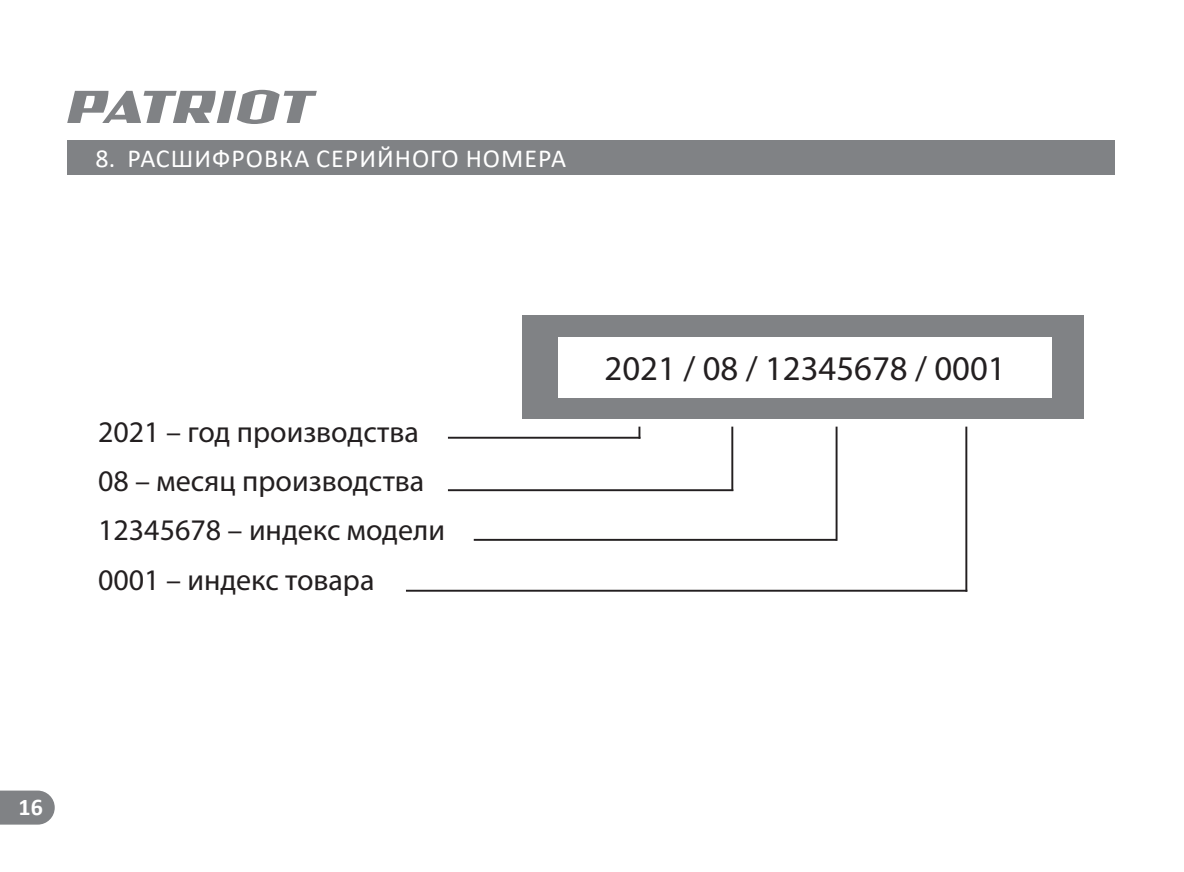
<style>
.page{position:relative;width:1184px;height:872px;background:#fff}
.page>*{position:absolute;margin:0;border:0;box-sizing:border-box;transform-origin:0 0}
.t1{font:34.8px "Myriad Pro";color:#231f20}
.t2{font:30px/49.2px "Myriad Pro";color:#231f20}
.t3{font:26px "Calibri";letter-spacing:.04em;color:#fff}
.t4{font:700 24px "Calibri";color:#fff}
</style>
<div class="page">
<svg style="left:67px;top:90px;width:250px;height:34px"></svg>
<div style="left:67px;top:141px;width:1047px;height:34px;background:#808285"></div>
<svg style="left:0;top:790px;width:55px;height:34px;background:#8a8c8f"></svg>
<div style="left:522px;top:315px;width:561px;height:104px;background:#808285"></div>
<hr style="left:448px;top:437px;width:192px;height:1px;background:#231f20">
<hr style="left:448px;top:489px;width:285px;height:2px;background:#231f20">
<hr style="left:473px;top:539px;width:363px;height:2px;background:#231f20">
<hr style="left:406px;top:589px;width:561px;height:2px;background:#231f20">
<div style="left:558px;top:336px;width:493px;height:61px;background:#fff"></div>
<svg style="left:638px;top:426px;width:2px;height:11px"></svg>
<hr style="left:731px;top:426px;width:2px;height:65px;background:#231f20">
<hr style="left:835px;top:426px;width:2px;height:115px;background:#231f20">
<hr style="left:965px;top:426px;width:2px;height:165px;background:#231f20">
<p class="t3" style="left:96px;top:141px;width:472px">8. РАСШИФРОВКА СЕРИЙНОГО НОМЕРА</p>
<p class="t2" style="left:98px;top:410px;width:348px">2021 – год производства<br>08 – месяц производства<br>12345678 – индекс модели<br>0001 – индекс товара</p>
<p class="t1" style="left:604px;top:355px;width:402px">2021 / 08 / 12345678 / 0001</p>
<p class="t4" style="left:19px;top:793px;width:26px">16</p>
</div>
